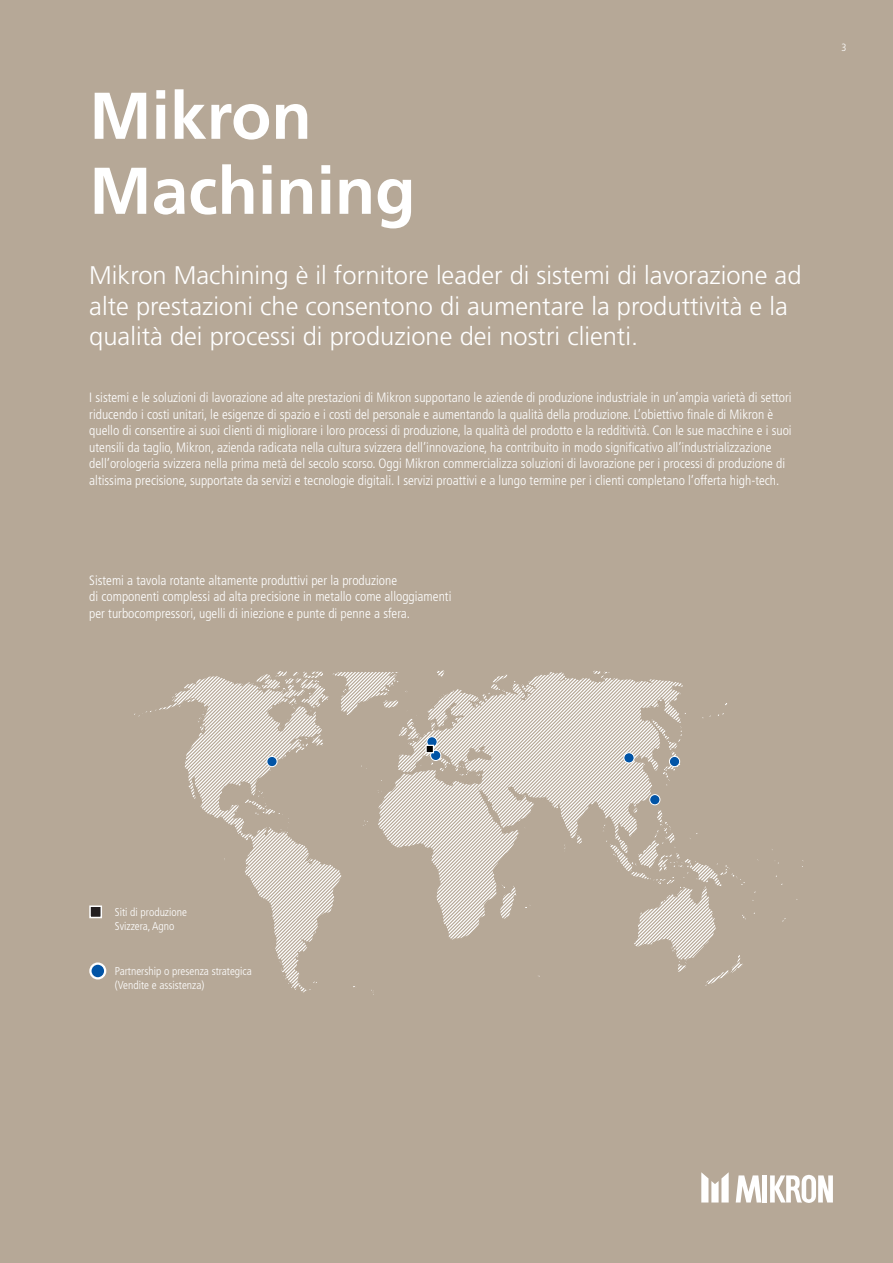
<style>
.page{position:relative;width:893px;height:1263px;background:#b6a897}
.page>*{position:absolute;margin:0;border:0;box-sizing:border-box;transform-origin:0 0}
.t1{font:700 66px/75px "Frutiger LT Std";color:#fff}
.t2{font:300 25.5px "Frutiger LT Std";color:#fff}
.t3{font:300 condensed 13.5px/16.5px "Frutiger LT Std";color:#fff}
.t4{font:300 condensed 11.4px "Frutiger LT Std";color:#fff}
.t5{font:300 condensed 10.5px "Frutiger LT Std";color:#fff}
</style>
<div class="page">
<svg style="left:159px;top:676px;width:183px;height:316px"></svg>
<svg style="left:288px;top:983px;width:4px;height:5px"></svg>
<svg style="left:256px;top:671px;width:122px;height:76px"></svg>
<svg style="left:280px;top:961px;width:2px;height:8px"></svg>
<svg style="left:197px;top:708px;width:9px;height:24px"></svg>
<svg style="left:245px;top:791px;width:45px;height:42px"></svg>
<svg style="left:634px;top:833px;width:112px;height:153px"></svg>
<svg style="left:378px;top:672px;width:305px;height:267px"></svg>
<div style="left:267px;top:756px;width:10px;height:11px;background:#0154a6;border-radius:50%"></div>
<div style="left:266px;top:756px;width:12px;height:11px;border:1px solid #fff;border-radius:50%"></div>
<div style="left:431px;top:750px;width:10px;height:10px;background:#0154a6;border-radius:50%"></div>
<div style="left:430px;top:750px;width:11px;height:11px;border:1px solid #fff;border-radius:50%"></div>
<svg style="left:427px;top:737px;width:10px;height:10px"></svg>
<div style="left:426px;top:736px;width:12px;height:11px;border:1px solid #fff;border-radius:50%"></div>
<div style="left:624px;top:753px;width:10px;height:10px;background:#0154a6;border-radius:50%"></div>
<div style="left:623px;top:752px;width:12px;height:11px;border:1px solid #fff;border-radius:50%"></div>
<div style="left:669px;top:756px;width:11px;height:11px;background:#0154a6;border-radius:50%"></div>
<div style="left:669px;top:756px;width:11px;height:11px;border:1px solid #fff;border-radius:50%"></div>
<div style="left:650px;top:794px;width:10px;height:11px;background:#0154a6;border-radius:50%"></div>
<div style="left:649px;top:794px;width:11px;height:11px;border:1px solid #fff;border-radius:50%"></div>
<div style="left:425px;top:745px;width:9px;height:8px;background:#000;border:1px solid #fff"></div>
<svg style="left:701px;top:1172px;width:28px;height:30px"></svg>
<svg style="left:736px;top:1175px;width:25px;height:27px"></svg>
<div style="left:762px;top:1175px;width:5px;height:27px;background:#fff"></div>
<svg style="left:770px;top:1175px;width:63px;height:28px"></svg>
<svg style="left:90px;top:963px;width:15px;height:15px"></svg>
<div style="left:89px;top:962px;width:17px;height:17px;border:2px solid #fff;border-radius:50%"></div>
<div style="left:90px;top:906px;width:11px;height:11px;background:#231f20"></div>
<div style="left:89px;top:905px;width:13px;height:13px;border:2px solid #fff"></div>
<p class="t1" style="left:89px;top:79px;width:328px">Mikron<br>Machining</p>
<p class="t2" style="left:89px;top:261px;width:714px">Mikron Machining è il fornitore leader di sistemi di lavorazione ad</p>
<p class="t2" style="left:89px;top:291px;width:700px">alte prestazioni che consentono di aumentare la produttività e la</p>
<p class="t2" style="left:89px;top:322px;width:550px">qualità dei processi di produzione dei nostri clienti.</p>
<p class="t3" style="left:89px;top:389px;width:704px">I sistemi e le soluzioni di lavorazione ad alte prestazioni di Mikron supportano le aziende di produzione industriale in un’ampia varietà di settori</p>
<p class="t3" style="left:89px;top:406px;width:686px">riducendo i costi unitari, le esigenze di spazio e i costi del personale e aumentando la qualità della produzione. L’obiettivo finale di Mikron è</p>
<p class="t3" style="left:89px;top:422px;width:704px">quello di consentire ai suoi clienti di migliorare i loro processi di produzione, la qualità del prodotto e la redditività. Con le sue macchine e i suoi</p>
<p class="t3" style="left:89px;top:439px;width:684px">utensili da taglio, Mikron, azienda radicata nella cultura svizzera dell’innovazione, ha contribuito in modo significativo all’industrializzazione</p>
<p class="t3" style="left:89px;top:455px;width:697px">dell’orologeria svizzera nella prima metà del secolo scorso. Oggi Mikron commercializza soluzioni di lavorazione per i processi di produzione di</p>
<p class="t3" style="left:89px;top:472px;width:692px">altissima precisione, supportate da servizi e tecnologie digitali. I servizi proattivi e a lungo termine per i clienti completano l’offerta high-tech.</p>
<p class="t3" style="left:89px;top:572px;width:309px">Sistemi a tavola rotante altamente produttivi per la produzione</p>
<p class="t3" style="left:89px;top:589px;width:364px">di componenti complessi ad alta precisione in metallo come alloggiamenti per turbocompressori, ugelli di iniezione e punte di penne a sfera.</p>
<p class="t5" style="left:841px;top:42px;width:7px">3</p>
<p class="t4" style="left:115px;top:905px;width:74px">Siti di produzione</p>
<p class="t4" style="left:115px;top:919px;width:61px">Svizzera, Agno</p>
<p class="t4" style="left:115px;top:964px;width:139px">Partnership o presenza strategica</p>
<p class="t4" style="left:115px;top:978px;width:91px">(Vendite e assistenza)</p>
</div>
